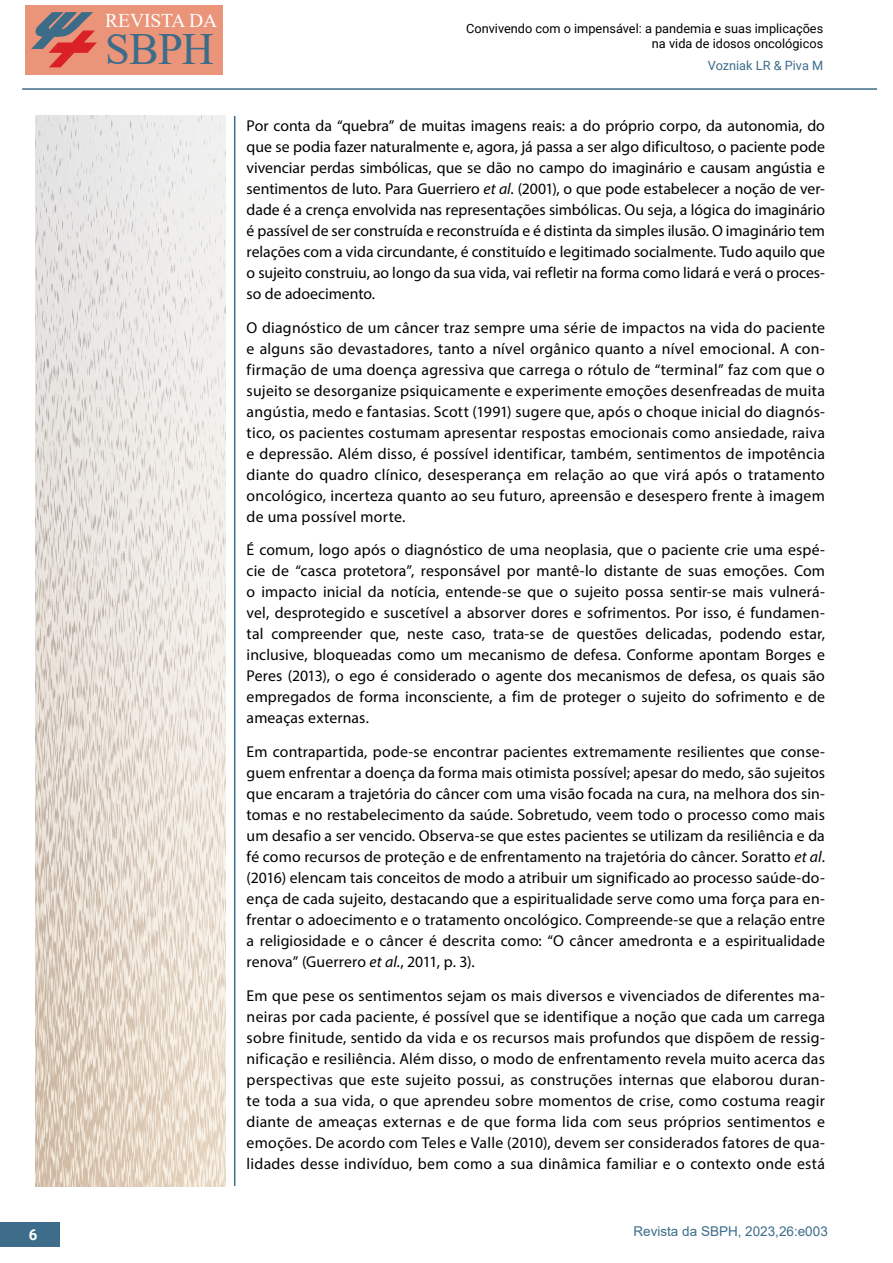
<style>
.page{position:relative;width:893px;height:1263px;background:#fff}
.page>*{position:absolute;margin:0;border:0;box-sizing:border-box;transform-origin:0 0}
.t1{font:44.55px "Times New Roman";color:#3d6c89}
.t2{font:19.5px "Times New Roman";letter-spacing:-.005em;color:#fff}
.t3{font:15.75px/21px "Myriad Pro";letter-spacing:.01em;color:#000;text-align:justify}
.t4{font:700 15px "Roboto";color:#fff}
.t5{font:13.5px "Arial";color:#3d6d8a}
.t6{font:12.75px/15.3px "Roboto";color:#000;text-align:right}
.t7{font:12.75px "Roboto";color:#3d6d8a}
.s1{font-style:italic}
</style>
<div class="page">
<hr style="left:234px;top:116px;width:1px;height:1070px;background:#3c6d8a">
<div style="left:26px;top:6px;width:197px;height:69px;background:#ea947a"></div>
<svg style="left:31px;top:12px;width:66px;height:55px"></svg>
<div style="left:0;top:1222px;width:59px;height:25px;background:#3d6d8a"></div>
<hr style="left:22px;top:88px;width:855px;height:2px;background:#3c6d8a">
<img style="left:35px;top:116px;width:191px;height:1070px">
<p class="t2" style="left:105px;top:6px;width:114px">REVISTA DA</p>
<h1 class="t1" style="left:105px;top:18px;width:110px">SBPH</h1>
<p class="t6" style="left:466px;top:20px;width:359px">Convivendo com o impensável: a pandemia e suas implicações na vida de idosos oncológicos</p>
<p class="t7" style="left:708px;top:56px;width:117px">Vozniak LR &amp; Piva M</p>
<p class="t3" style="left:247px;top:115px;width:580px">Por conta da “quebra” de muitas imagens reais: a do próprio corpo, da autonomia, do que se podia fazer naturalmente e, agora, já passa a ser algo dificultoso, o paciente pode vivenciar perdas simbólicas, que se dão no campo do imaginário e causam angústia e sentimentos de luto. Para Guerriero <span class="s1">et al</span>. (2001), o que pode estabelecer a noção de ver&shy;dade é a crença envolvida nas representações simbólicas. Ou seja, a lógica do imaginário é passível de ser construída e reconstruída e é distinta da simples ilusão. O imaginário tem relações com a vida circundante, é constituído e legitimado socialmente. Tudo aquilo que o sujeito construiu, ao longo da sua vida, vai refletir na forma como lidará e verá o proces&shy;so de adoecimento.</p>
<p class="t3" style="left:247px;top:317px;width:580px">O diagnóstico de um câncer traz sempre uma série de impactos na vida do paciente e alguns são devastadores, tanto a nível orgânico quanto a nível emocional. A con&shy;firmação de uma doença agressiva que carrega o rótulo de “terminal” faz com que o sujeito se desorganize psiquicamente e experimente emoções desenfreadas de muita angústia, medo e fantasias. Scott (1991) sugere que, após o choque inicial do diagnós&shy;tico, os pacientes costumam apresentar respostas emocionais como ansiedade, raiva e depressão. Além disso, é possível identificar, também, sentimentos de impotência diante do quadro clínico, desesperança em relação ao que virá após o tratamento oncológico, incerteza quanto ao seu futuro, apreensão e desespero frente à imagem de uma possível morte.</p>
<p class="t3" style="left:247px;top:539px;width:580px">É comum, logo após o diagnóstico de uma neoplasia, que o paciente crie uma espé&shy;cie de “casca protetora”, responsável por mantê-lo distante de suas emoções. Com o impacto inicial da notícia, entende-se que o sujeito possa sentir-se mais vulnerá&shy;vel, desprotegido e suscetível a absorver dores e sofrimentos. Por isso, é fundamen&shy;tal compreender que, neste caso, trata-se de questões delicadas, podendo estar, inclusive, bloqueadas como um mecanismo de defesa. Conforme apontam Borges e Peres (2013), o ego é considerado o agente dos mecanismos de defesa, os quais são empregados de forma inconsciente, a fim de proteger o sujeito do sofrimento e de ameaças externas.</p>
<p class="t3" style="left:247px;top:741px;width:580px">Em contrapartida, pode-se encontrar pacientes extremamente resilientes que conse&shy;guem enfrentar a doença da forma mais otimista possível; apesar do medo, são sujeitos que encaram a trajetória do câncer com uma visão focada na cura, na melhora dos sin&shy;tomas e no restabelecimento da saúde. Sobretudo, veem todo o processo como mais um desafio a ser vencido. Observa-se que estes pacientes se utilizam da resiliência e da fé como recursos de proteção e de enfrentamento na trajetória do câncer. Soratto <span class="s1">et al</span>. (2016) elencam tais conceitos de modo a atribuir um significado ao processo saúde-do&shy;ença de cada sujeito, destacando que a espiritualidade serve como uma força para en&shy;frentar o adoecimento e o tratamento oncológico. Compreende-se que a relação entre a religiosidade e o câncer é descrita como: “O câncer amedronta e a espiritualidade renova” (Guerrero <span class="s1">et al.</span>, 2011, p. 3).</p>
<p class="t3" style="left:247px;top:985px;width:580px">Em que pese os sentimentos sejam os mais diversos e vivenciados de diferentes ma&shy;neiras por cada paciente, é possível que se identifique a noção que cada um carrega sobre finitude, sentido da vida e os recursos mais profundos que dispõem de ressig&shy;nificação e resiliência. Além disso, o modo de enfrentamento revela muito acerca das perspectivas que este sujeito possui, as construções internas que elaborou duran&shy;te toda a sua vida, o que aprendeu sobre momentos de crise, como costuma reagir diante de ameaças externas e de que forma lida com seus próprios sentimentos e emoções. De acordo com Teles e Valle (2010), devem ser considerados fatores de qua&shy;lidades desse indivíduo, bem como a sua dinâmica familiar e o contexto onde está</p>
<p class="t4" style="left:29px;top:1224px;width:10px">6</p>
<p class="t5" style="left:633px;top:1222px;width:196px">Revista da SBPH, 2023,26:e003</p>
</div>
